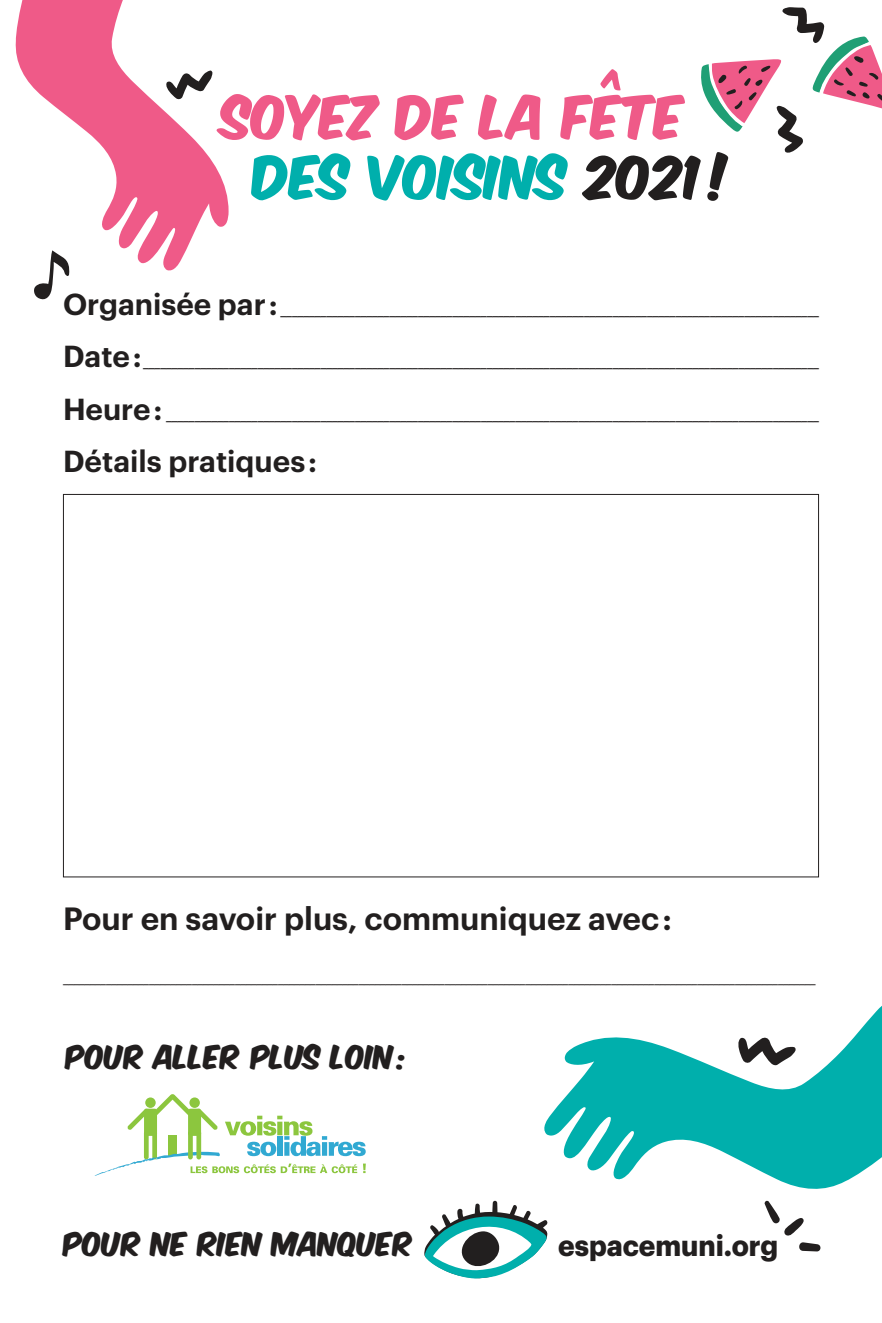
<style>
.page{position:relative;width:882px;height:1323px;background:#fff}
.page>*{position:absolute;margin:0;border:0;box-sizing:border-box;transform-origin:0 0}
.t1{font:50.75px/60.2px "Komika Axis";color:#ef5a88}
.t2{font:600 31.5px "Graphik";color:#221f1f}
.t3{font:600 29.75px "Graphik";color:#221f1f}
.t4{font:700 29.05px "Graphik";color:#221f1f;scale:.95 1}
.t5{font:28px "Komika Axis";color:#221f1f}
.t6{font:600 14px "Graphik";color:#221f1f}
.t7{font:14px "Graphik";color:#221f1f}
.s1{color:#00afac}
.s2{color:#221f1f}
.s3{font-size:29.75px}
</style>
<div class="page">
<svg style="left:799px;top:1242px;width:22px;height:10px"></svg>
<svg style="left:764px;top:1200px;width:40px;height:36px"></svg>
<svg style="left:424px;top:1200px;width:124px;height:79px"></svg>
<svg style="left:701px;top:7px;width:181px;height:146px"></svg>
<svg style="left:544px;top:1006px;width:338px;height:183px;fill:#00afac"></svg>
<svg style="left:94px;top:1094px;width:272px;height:82px"></svg>
<svg style="left:15px;top:0;width:214px;height:271px"></svg>
<svg style="left:33px;top:250px;width:37px;height:50px"></svg>
<h1 class="t1" style="left:253px;top:91px;width:478px;text-indent:-32px">SOYEZ DE LA FÊTE<br><span class="s1">DES VOISINS</span> <span class="s2">2021 !</span></h1>
<p class="t6" style="left:63px;top:304px;width:757px"><span class="s3">Organisée par :</span> ______________________________________________________________________________________________</p>
<p class="t6" style="left:63px;top:357px;width:757px"><span class="s3">Date :</span> ______________________________________________________________________________________________________________________</p>
<p class="t6" style="left:63px;top:409px;width:757px"><span class="s3">Heure :</span> __________________________________________________________________________________________________________________</p>
<h3 class="t3" style="left:63px;top:450px;width:256px">Détails pratiques :</h3>
<h2 class="t2" style="left:63px;top:906px;width:610px">Pour en savoir plus, communiquez avec :</h2>
<p class="t7" style="left:63px;top:970px;width:754px">____________________________________________________________________________________________________________________________________________</p>
<h3 class="t5" style="left:66px;top:1043px;width:344px">POUR ALLER PLUS LOIN :</h3>
<h3 class="t5" style="left:63px;top:1230px;width:352px">POUR NE RIEN MANQUER</h3>
<h3 class="t4" style="left:558px;top:1234px;width:233px">espacemuni.org</h3>
</div>
